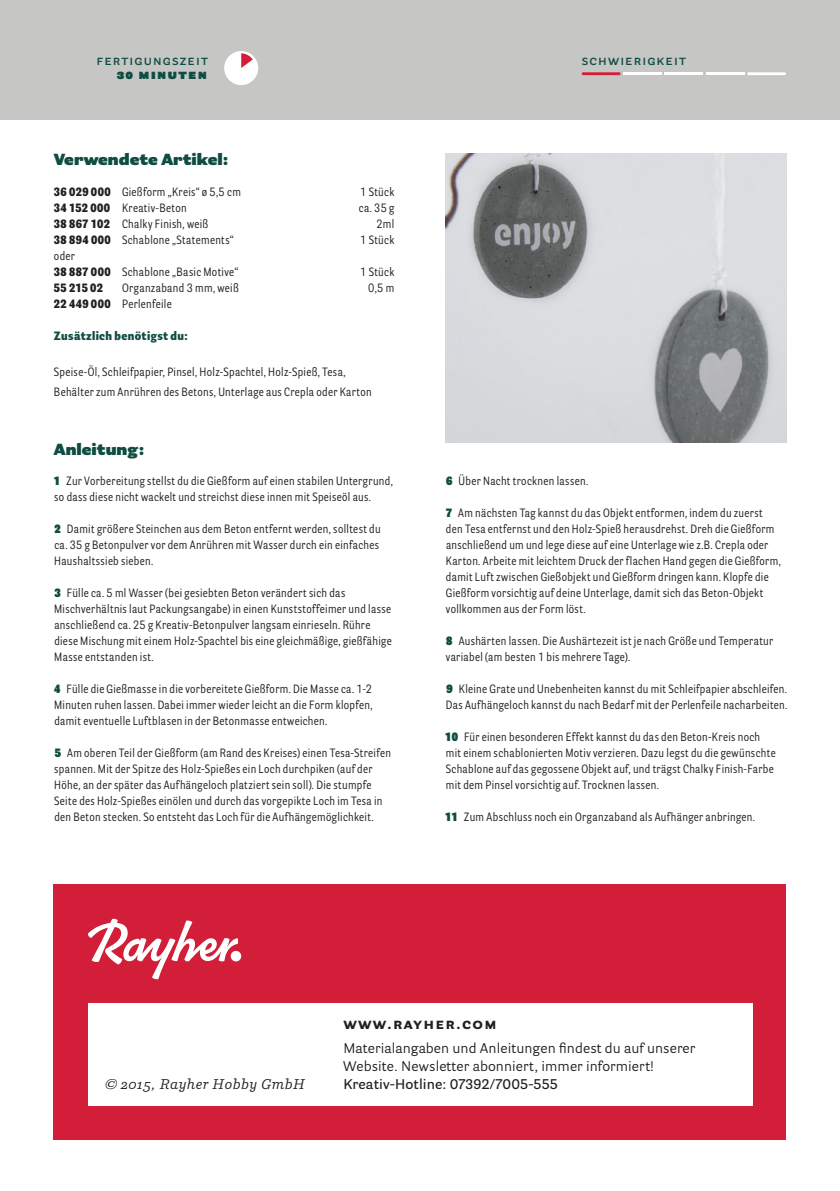
<style>
.page{position:relative;width:840px;height:1191px;background:#fff}
.page>*{position:absolute;margin:0;border:0;box-sizing:border-box;transform-origin:0 0}
.t1{font:900 16px "Parry Grotesque Pro";color:#0f4d42}
.t2{font:700 16px "Parry Grotesque Pro";letter-spacing:.08em;color:#231f20}
.t3{font:14px/18px "Parry Grotesque Pro";letter-spacing:.005em;color:#231f20}
.t4{font:600 14px "Parry Grotesque Pro";letter-spacing:.005em;color:#231f20}
.t5{font:600 14px "Parry Grotesque Pro";letter-spacing:.08em;color:#0f4d42}
.t6{font:italic 14px "Parry Pro";letter-spacing:.04em;color:#231f20}
.t7{font:900 14px "Parry Grotesque Pro";letter-spacing:.08em;color:#0f4d42}
.t8{font:12px/16px "Parry Grot Con Pro";letter-spacing:.03em;color:#231f20}
.t9{font:900 12px "Parry Grot Con Pro";letter-spacing:.03em;color:#0f4d42}
.t10{font:900 12px "Parry Grot Con Pro";letter-spacing:.015em;color:#231f20}
.s1{font-weight:900}
.s2{font-weight:900;color:#0f4d42}
</style>
<div class="page">
<div style="left:54px;top:884px;width:731px;height:256px;background:#d21e38"></div>
<div style="left:88px;top:1003px;width:663px;height:103px;background:#fff"></div>
<div style="left:0;top:0;width:839px;height:119px;background:#c6c7c4"></div>
<svg style="left:88px;top:918px;width:150px;height:61px"></svg>
<div style="left:230px;top:951px;width:11px;height:10px;background:#fff;border-radius:50%"></div>
<img style="left:445px;top:153px;width:340px;height:289px">
<div style="left:224px;top:51px;width:34px;height:34px;background:#fff;border-radius:50%"></div>
<svg style="left:241px;top:53px;width:12px;height:15px"></svg>
<svg style="left:581px;top:72px;width:39px;height:3px"></svg>
<hr style="left:622px;top:72px;width:39px;height:3px;background:#fff">
<hr style="left:664px;top:72px;width:38px;height:3px;background:#fff">
<hr style="left:705px;top:72px;width:39px;height:3px;background:#fff">
<svg style="left:747px;top:72px;width:38px;height:3px"></svg>
<p class="t5" style="left:96px;top:50px;width:111px">fertigungszeit</p>
<p class="t5" style="left:581px;top:50px;width:104px">schwierigkeit</p>
<p class="t7" style="left:117px;top:63px;width:92px">30 minuten</p>
<h1 class="t1" style="left:54px;top:148px;width:176px">Verwendete Artikel:</h1>
<p class="t8" style="left:54px;top:184px;width:188px"><span class="s1">36 029 000</span> Gießform „Kreis“ ø 5,5 cm</p>
<p class="t8" style="left:360px;top:184px;width:36px">1 Stück</p>
<p class="t8" style="left:54px;top:200px;width:134px"><span class="s1">34 152 000</span> Kreativ-Beton</p>
<p class="t8" style="left:359px;top:200px;width:37px">ca. 35 g</p>
<p class="t8" style="left:54px;top:216px;width:156px"><span class="s1">38 867 102</span> Chalky Finish, weiß</p>
<p class="t8" style="left:376px;top:216px;width:19px">2ml</p>
<p class="t8" style="left:54px;top:232px;width:181px"><span class="s1">38 894 000</span> Schablone „Statements“</p>
<p class="t8" style="left:360px;top:232px;width:36px">1 Stück</p>
<p class="t8" style="left:54px;top:248px;width:186px">oder<br><span class="s1">38 887 000</span> Schablone „Basic Motive“</p>
<p class="t8" style="left:360px;top:264px;width:36px">1 Stück</p>
<p class="t10" style="left:54px;top:279px;width:51px">55 215 02</p>
<p class="t8" style="left:122px;top:280px;width:118px">Organzaband 3 mm, weiß</p>
<p class="t8" style="left:368px;top:280px;width:28px">0,5 m</p>
<p class="t8" style="left:54px;top:296px;width:119px"><span class="s1">22 449 000</span> Perlenfeile</p>
<p class="t9" style="left:54px;top:327px;width:135px">Zusätzlich benötigst du:</p>
<p class="t8" style="left:54px;top:362px;width:319px;line-height:20px">Speise-Öl, Schleifpapier, Pinsel, Holz-Spachtel, Holz-Spieß, Tesa,<br>Behälter zum Anrühren des Betons, Unterlage aus Crepla oder Karton</p>
<h1 class="t1" style="left:54px;top:437px;width:92px">Anleitung:</h1>
<p class="t8" style="left:54px;top:473px;width:340px"><span class="s2">1</span> Zur Vorbereitung stellst du die Gießform auf einen stabilen Untergrund, so dass diese nicht wackelt und streichst diese innen mit Speiseöl aus.</p>
<p class="t8" style="left:54px;top:521px;width:328px"><span class="s2">2</span> Damit größere Steinchen aus dem Beton entfernt werden, solltest du ca. 35 g Betonpulver vor dem Anrühren mit Wasser durch ein einfaches<br>Haushaltssieb sieben.</p>
<p class="t8" style="left:54px;top:585px;width:339px"><span class="s2">3</span> Fülle ca. 5 ml Wasser (bei gesiebten Beton verändert sich das Mischverhältnis laut Packungsangabe) in einen Kunststoffeimer und lasse anschließend ca. 25 g Kreativ-Betonpulver langsam einrieseln. Rühre diese Mischung mit einem Holz-Spachtel bis eine gleichmäßige, gießfähige Masse entstanden ist.</p>
<p class="t8" style="left:54px;top:681px;width:320px;text-align:justify"><span class="s2">4</span> Fülle die Gießmasse in die vorbereitete Gießform. Die Masse ca. 1-2<br>Minuten ruhen lassen. Dabei immer wieder leicht an die Form klopfen, damit eventuelle Luftblasen in der Betonmasse entweichen.</p>
<p class="t8" style="left:54px;top:745px;width:338px"><span class="s2">5</span> Am oberen Teil der Gießform (am Rand des Kreises) einen Tesa-Streifen spannen. Mit der Spitze des Holz-Spießes ein Loch durchpiken (auf der Höhe, an der später das Aufhängeloch platziert sein soll). Die stumpfe Seite des Holz-Spießes einölen und durch das vorgepikte Loch im Tesa in den Beton stecken. So entsteht das Loch für die Aufhängemöglichkeit.</p>
<p class="t8" style="left:446px;top:473px;width:143px"><span class="s2">6</span> Über Nacht trocknen lassen.</p>
<p class="t8" style="left:445px;top:505px;width:336px"><span class="s2">7</span> Am nächsten Tag kannst du das Objekt entformen, indem du zuerst den Tesa entfernst und den Holz-Spieß herausdrehst. Dreh die Gießform anschließend um und lege diese auf eine Unterlage wie z.B. Crepla oder Karton. Arbeite mit leichtem Druck der flachen Hand gegen die Gießform, damit Luft zwischen Gießobjekt und Gießform dringen kann. Klopfe die Gießform vorsichtig auf deine Unterlage, damit sich das Beton-Objekt vollkommen aus der Form löst.</p>
<p class="t8" style="left:445px;top:633px;width:328px"><span class="s2">8</span> Aushärten lassen. Die Aushärtezeit ist je nach Größe und Temperatur variabel (am besten 1 bis mehrere Tage).</p>
<p class="t8" style="left:445px;top:681px;width:343px"><span class="s2">9</span> Kleine Grate und Unebenheiten kannst du mit Schleifpapier abschleifen.<br>Das Aufhängeloch kannst du nach Bedarf mit der Perlenfeile nacharbeiten.</p>
<p class="t8" style="left:445px;top:729px;width:331px"><span class="s2">10</span> Für einen besonderen Effekt kannst du das den Beton-Kreis noch mit einem schablonierten Motiv verzieren. Dazu legst du die gewünschte Schablone auf das gegossene Objekt auf, und trägst Chalky Finish-Farbe mit dem Pinsel vorsichtig auf. Trocknen lassen.</p>
<p class="t8" style="left:445px;top:809px;width:311px"><span class="s2">11</span> Zum Abschluss noch ein Organzaband als Aufhänger anbringen.</p>
<p class="t6" style="left:105px;top:1074px;width:201px">© 2015, Rayher Hobby GmbH</p>
<h1 class="t2" style="left:343px;top:1012px;width:155px">www.rayher.com</h1>
<p class="t3" style="left:343px;top:1038px;width:353px">Materialangaben und Anleitungen findest du auf unserer<br>Website. Newsletter abonniert, immer informiert!</p>
<p class="t4" style="left:343px;top:1074px;width:216px">Kreativ-Hotline: 07392/7005-555</p>
</div>
